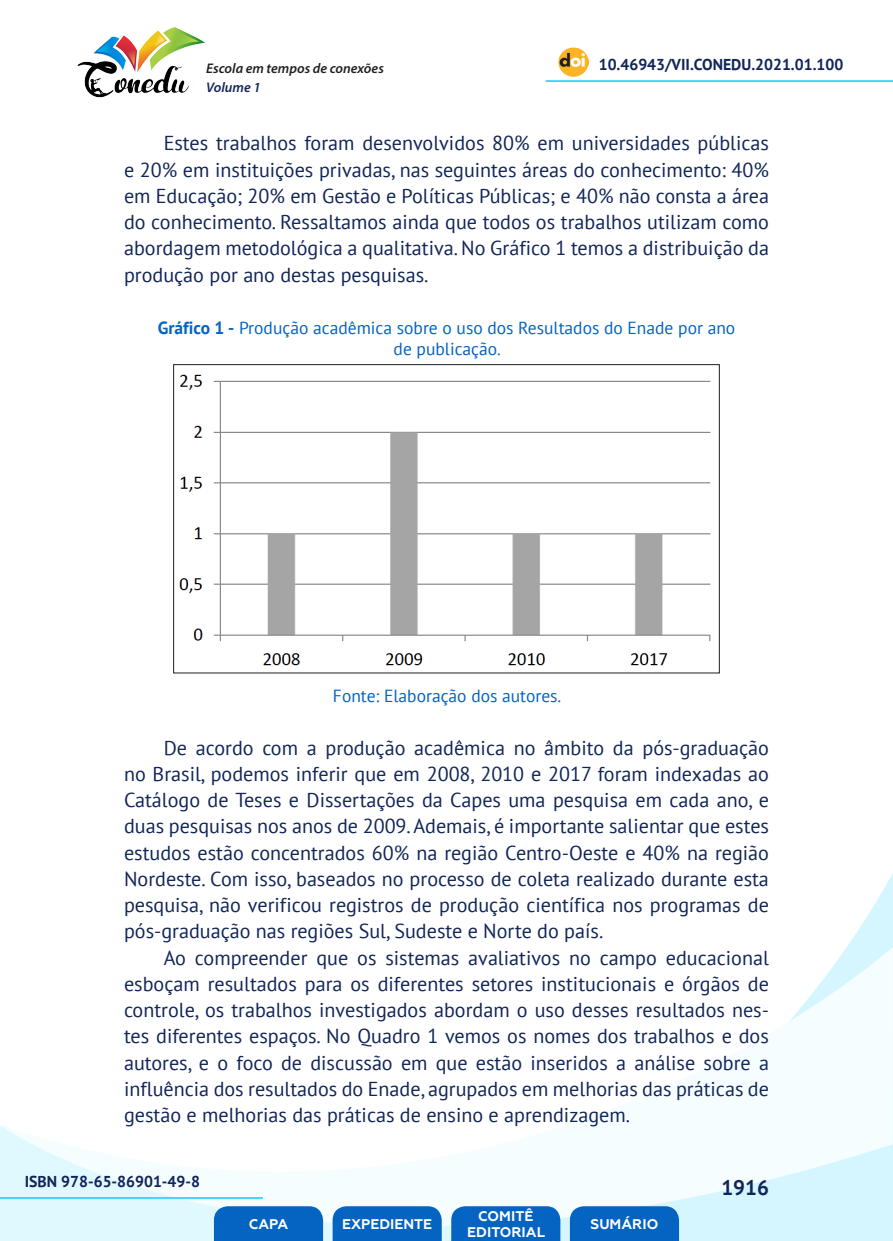
<style>
.page{position:relative;width:893px;height:1241px;background:#fff}
.page>*{position:absolute;margin:0;border:0;box-sizing:border-box;transform-origin:0 0}
.t1{font:700 21px "PT Sans";color:#112558}
._8_CORPO{font:20.12px/26.2px "PT Sans";color:#112558;text-align:justify}
._18_LEGENDAS{font:17.5px/21px "PT Sans";color:#0563c1;text-align:center}
._19_FONTES{font:17.5px "PT Sans";color:#0563c1}
.t2{font:700 15.75px "PT Sans";color:#112558}
.t3{font:700 14px/16.8px "Geometria";color:#fff;text-align:center}
.t4{font:italic 600 14px "Myriad Pro";color:#231f20}
.t5{font:italic 600 14px "Myriad Pro";color:#112558}
.s1{font-weight:700}
</style>
<div class="page">
<svg style="left:848px;top:873px;width:45px;height:73px"></svg>
<svg style="left:0;top:946px;width:893px;height:294px"></svg>
<hr style="left:0;top:1196px;width:263px;height:2px;background:#2dd4fe">
<hr style="left:546px;top:80px;width:347px;height:2px;background:#2dd4fe">
<img style="left:559px;top:47px;width:30px;height:30px">
<img style="left:77px;top:27px;width:128px;height:71px">
<svg style="left:214px;top:1205px;width:109px;height:35px;background:#126bc4"></svg>
<svg style="left:333px;top:1205px;width:109px;height:35px;background:#126bc4"></svg>
<svg style="left:451px;top:1205px;width:109px;height:35px;background:#126bc4"></svg>
<svg style="left:570px;top:1205px;width:109px;height:35px;background:#116bc4"></svg>
<img style="left:179px;top:374px;width:532px;height:292px">
<div style="left:173px;top:364px;width:547px;height:309px;border:1px solid #231f20"></div>
<p class="t4" style="left:206px;top:59px;width:179px">Escola em tempos de conexões</p>
<p class="t2" style="left:599px;top:54px;width:246px">10.46943/VII.CONEDU.2021.01.100</p>
<p class="t5" style="left:206px;top:78px;width:56px">Volume 1</p>
<p class="_8_CORPO" style="left:124px;top:130px;width:646px;text-indent:40px">Estes trabalhos foram desenvolvidos 80% em universidades públicas e 20% em instituições privadas, nas seguintes áreas do conhecimento: 40% em Educação; 20% em Gestão e Políticas Públicas; e 40% não consta a área do conhecimento. Ressaltamos ainda que todos os trabalhos utilizam como abordagem metodológica a qualitativa. No Gráfico 1 temos a distribuição da produção por ano destas pesquisas.</p>
<p class="_18_LEGENDAS" style="left:158px;top:317px;width:579px"><span class="s1">Gráfico 1 -</span> Produção acadêmica sobre o uso dos Resultados do Enade por ano de publicação.</p>
<p class="_19_FONTES" style="left:333px;top:684px;width:230px">Fonte: Elaboração dos autores.</p>
<p class="_8_CORPO" style="left:124px;top:733px;width:646px;text-indent:40px">De acordo com a produção acadêmica no âmbito da pós-graduação no Brasil, podemos inferir que em 2008, 2010 e 2017 foram indexadas ao Catálogo de Teses e Dissertações da Capes uma pesquisa em cada ano, e duas pesquisas nos anos de 2009. Ademais, é importante salientar que estes estudos estão concentrados 60% na região Centro-Oeste e 40% na região Nordeste. Com isso, baseados no processo de coleta realizado durante esta pesquisa, não verificou registros de produção científica nos programas de pós-graduação nas regiões Sul, Sudeste e Norte do país.</p>
<p class="_8_CORPO" style="left:124px;top:943px;width:646px;text-indent:40px">Ao compreender que os sistemas avaliativos no campo educacional esboçam resultados para os diferentes setores institucionais e órgãos de controle, os trabalhos investigados abordam o uso desses resultados nes&shy;tes diferentes espaços. No Quadro 1 vemos os nomes dos trabalhos e dos autores, e o foco de discussão em que estão inseridos a análise sobre a influência dos resultados do Enade, agrupados em melhorias das práticas de gestão e melhorias das práticas de ensino e aprendizagem.</p>
<p class="t2" style="left:25px;top:1170px;width:177px">ISBN 978-65-86901-49-8</p>
<p class="t3" style="left:249px;top:1215px;width:41px">CAPA</p>
<p class="t3" style="left:342px;top:1215px;width:92px">EXPEDIENTE</p>
<p class="t3" style="left:467px;top:1207px;width:79px">COMITÊ<br>EDITORIAL</p>
<p class="t3" style="left:590px;top:1215px;width:69px">SUMÁRIO</p>
<p class="t1" style="left:721px;top:1173px;width:49px">1916</p>
</div>
